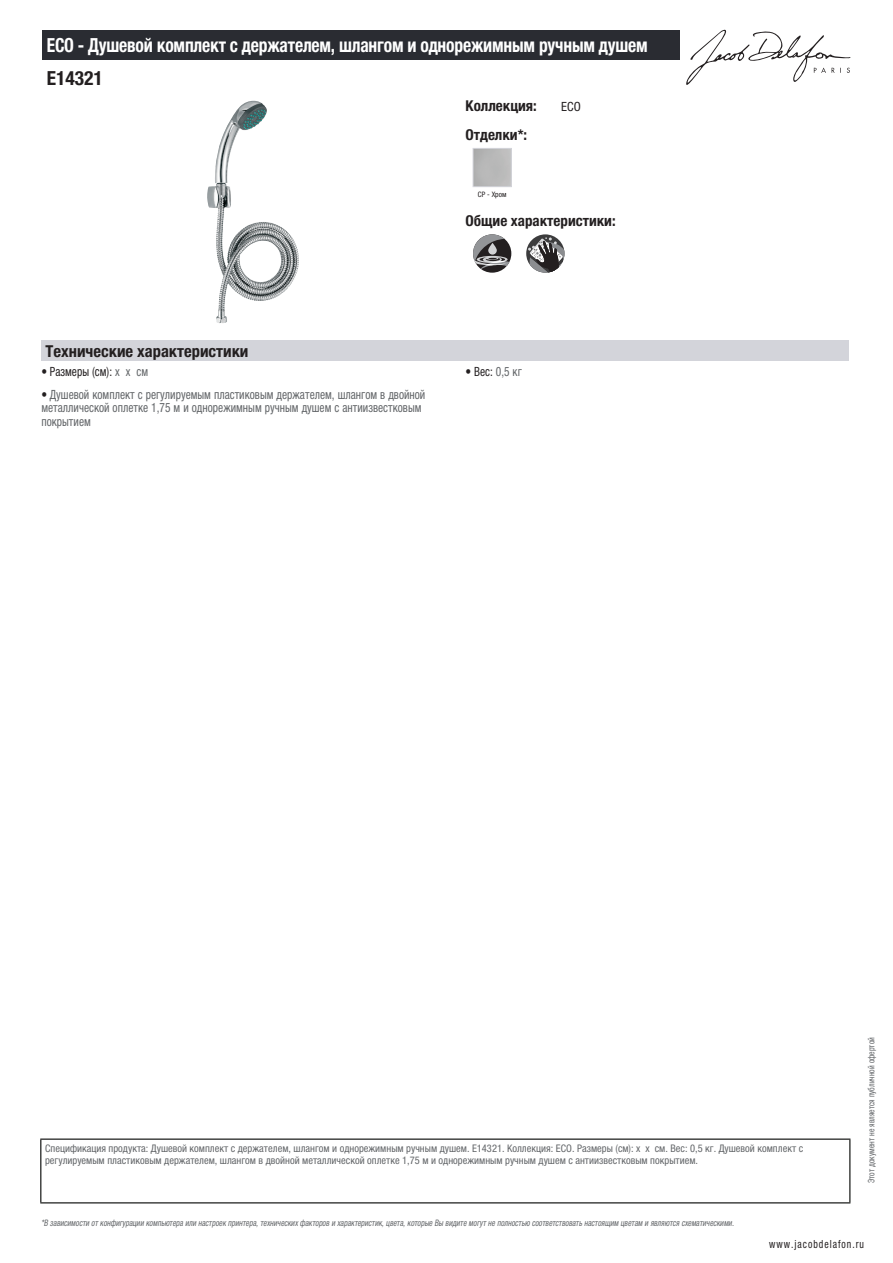
<style>
.page{position:relative;width:893px;height:1263px;background:#fff}
.page>*{position:absolute;margin:0;border:0;box-sizing:border-box;transform-origin:0 0}
.t1{font:700 condensed 19.5px "Helvetica Neue LTCYR";letter-spacing:-.01em;color:#fff;scale:.9 1}
.t2{font:700 condensed 19.5px "Helvetica Neue LTCYR";color:#231f20}
.t3{font:700 condensed 16.5px "Helvetica Neue LTCYR";color:#231f20}
.t4{font:700 condensed 15px "Helvetica Neue LTCYR";color:#231f20}
.t5{font:condensed 12.75px/13.5px "Helvetica Neue LTCYR";color:#626568;scale:.9 1}
.t6{font:condensed 12.75px "Helvetica Neue LTCYR";color:#231f20;scale:.9 1}
.t7{font:condensed 12.75px "Helvetica Neue LTCYR";color:#231f20}
.t8{font:condensed 11.25px "Helvetica Neue LTCYR";letter-spacing:.1em;color:#231f20;scale:.87 1}
.t9{font:condensed 10.5px/12px "Helvetica Neue LTCYR";color:#626568}
.t10{font:italic condensed 9px "Helvetica Neue LTCYR";color:#626568;scale:.87 1}
.t11{font:condensed 9px "Helvetica Neue LTCYR";color:#626568;scale:.87 1}
.t12{font:condensed 7.5px "Helvetica Neue LTCYR";color:#231f20}
.s1{color:#626568}
.s2{color:#231f20}
</style>
<div class="page">
<svg style="left:686px;top:30px;width:164px;height:55px"></svg>
<img style="left:207px;top:107px;width:33px;height:192px">
<div style="left:473px;top:148px;width:39px;height:39px;border:1px solid #d3d4da"></div>
<svg style="left:473px;top:234px;width:38px;height:39px"></svg>
<svg style="left:473px;top:234px;width:36px;height:35px"></svg>
<svg style="left:526px;top:234px;width:38px;height:39px"></svg>
<svg style="left:528px;top:237px;width:36px;height:36px"></svg>
<div style="left:41px;top:340px;width:808px;height:22px;background:#d3d4da"></div>
<div style="left:43px;top:30px;width:637px;height:30px;background:#2a2c32"></div>
<hr style="left:40px;top:1138px;width:810px;height:2px;background:#040503">
<hr style="left:40px;top:1140px;width:1px;height:62px;background:#040503">
<hr style="left:849px;top:1140px;width:1px;height:62px;background:#040503">
<hr style="left:40px;top:1202px;width:810px;height:1px;background:#040503">
<h1 class="t1" style="left:47px;top:34px;width:669px">ECO - Душевой комплект с держателем, шлангом и однорежимным ручным душем</h1>
<h1 class="t2" style="left:47px;top:67px;width:58px">E14321</h1>
<h3 class="t4" style="left:466px;top:97px;width:73px">Коллекция:</h3>
<p class="t7" style="left:561px;top:99px;width:21px">ECO</p>
<h3 class="t4" style="left:466px;top:126px;width:63px">Отделки*:</h3>
<p class="t12" style="left:478px;top:190px;width:30px">CP - Хром</p>
<h3 class="t4" style="left:466px;top:212px;width:152px">Общие характеристики:</h3>
<h2 class="t3" style="left:46px;top:342px;width:204px">Технические характеристики</h2>
<p class="t6" style="left:41px;top:364px;width:120px">• Размеры (см): <span class="s1">x x см</span></p>
<p class="t6" style="left:466px;top:364px;width:64px">• Вес: <span class="s1">0,5 кг</span></p>
<p class="t5" style="left:41px;top:387px;width:428px"><span class="s2">•</span> Душевой комплект с регулируемым пластиковым держателем, шлангом в двойной металлической оплетке 1,75 м и однорежимным ручным душем с антиизвестковым покрытием</p>
<p class="t9" style="left:45px;top:1142px;width:760px">Спецификация продукта: Душевой комплект с держателем, шлангом и однорежимным ручным душем. E14321. Коллекция: ECO. Размеры (см): x x см. Вес: 0,5 кг. Душевой комплект с регулируемым пластиковым держателем, шлангом в двойной металлической оплетке 1,75 м и однорежимным ручным душем с антиизвестковым покрытием.</p>
<p class="t10" style="left:41px;top:1218px;width:800px">*В зависимости отконфигурации компьютера или настроек принтера,техническихфакторов и характеристик,цвета,которые Вы видите могутне полностью соответствоватьнастоящим цветам и являются схематическими.</p>
<p class="t11" style="left:866px;top:1183px;width:169px;rotate:-90deg">Этот документ не является публичной офертой</p>
<p class="t8" style="left:769px;top:1237px;width:110px">www.jacobdelafon.ru</p>
</div>
